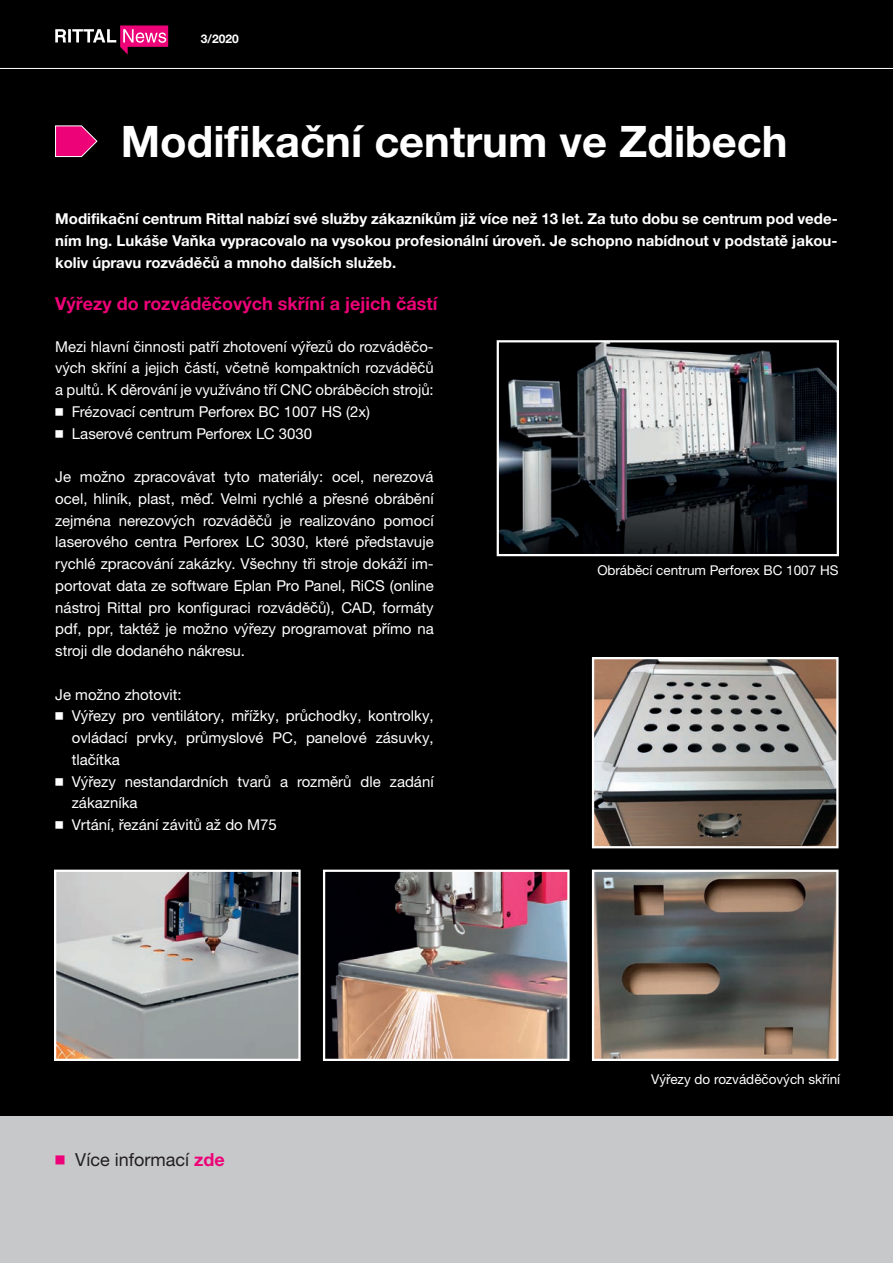
<style>
.page{position:relative;width:893px;height:1263px;background:#000}
.page>*{position:absolute;margin:0;border:0;box-sizing:border-box;transform-origin:0 0}
.t1{font:700 43.5px "Neue Helvetica For Rittal";color:#fff}
.t2{font:700 18px "Neue Helvetica For Rittal";color:#ed0277}
.t3{font:18px "Neue Helvetica For Rittal";color:#231f20}
.t4{font:15px/21.8px "Neue Helvetica For Rittal";color:#fff}
.t5{font:700 15px/21.8px "Neue Helvetica For Rittal";color:#fff;text-align:justify}
.t6{font:13.5px "Neue Helvetica For Rittal";color:#fff}
.t7{font:700 12px "Neue Helvetica For Rittal";color:#fff}
.s1{color:#ed0277}
.s2{font-weight:700;color:#ed0277}
</style>
<div class="page">
<hr style="left:0;top:68px;width:893px;height:1px;background:#fff">
<svg style="left:55px;top:25px;width:113px;height:30px"></svg>
<div style="left:0;top:1116px;width:893px;height:147px;background:#c7c8ca"></div>
<svg style="left:55px;top:125px;width:43px;height:32px"></svg>
<img style="left:500px;top:343px;width:336px;height:210px">
<div style="left:497px;top:340px;width:342px;height:216px;border:2px solid #fff"></div>
<img style="left:57px;top:873px;width:241px;height:185px">
<div style="left:54px;top:870px;width:247px;height:191px;border:2px solid #fff"></div>
<img style="left:330px;top:873px;width:237px;height:185px">
<div style="left:323px;top:870px;width:247px;height:191px;border:2px solid #fff"></div>
<img style="left:595px;top:873px;width:240px;height:185px">
<div style="left:592px;top:870px;width:246px;height:191px;border:2px solid #fff"></div>
<img style="left:595px;top:660px;width:240px;height:185px">
<div style="left:592px;top:657px;width:246px;height:191px;border:2px solid #fff"></div>
<p class="t7" style="left:201px;top:32px;width:39px">3/2020</p>
<h1 class="t1" style="left:121px;top:114px;width:668px">Modifikační centrum ve Zdibech</h1>
<p class="t5" style="left:55px;top:208px;width:784px">Modifikační centrum Rittal nabízí své služby zákazníkům již více než 13 let. Za tuto dobu se centrum pod vede&shy;ním Ing. Lukáše Vaňka vypracovalo na vysokou profesionální úroveň. Je schopno nabídnout v podstatě jakou&shy;koliv úpravu rozváděčů a mnoho dalších služeb.</p>
<p class="t2" style="left:55px;top:292px;width:384px">Výřezy do rozváděčových skříní a jejich částí</p>
<p class="t4" style="left:55px;top:335px;width:380px">Mezi hlavní činnosti patří zhotovení výřezů do rozváděčo&shy;vých skříní a jejich částí, včetně kompaktních rozváděčů a pultů. K děrování je využíváno tří CNC obráběcích strojů: ◾ Frézovací centrum Perforex BC 1007 HS (2x)<br>◾ Laserové centrum Perforex LC 3030</p>
<p class="t4" style="left:55px;top:466px;width:380px;text-align:justify">Je možno zpracovávat tyto materiály: ocel, nerezová ocel, hliník, plast, měď. Velmi rychlé a přesné obrábění zejména nerezových rozváděčů je realizováno pomocí laserového centra Perforex LC 3030, které představuje rychlé zpracování zakázky. Všechny tři stroje dokáží im&shy;portovat data ze software Eplan Pro Panel, RiCS (online nástroj Rittal pro konfiguraci rozváděčů), CAD, formáty pdf, ppr, taktéž je možno výřezy programovat přímo na stroji dle dodaného nákresu.</p>
<p class="t4" style="left:55px;top:683px;width:128px">Je možno zhotovit:</p>
<p class="t4" style="left:55px;top:705px;width:380px">◾ Výřezy pro ventilátory, mřížky, průchodky, kontrolky,</p>
<p class="t4" style="left:72px;top:727px;width:363px">ovládací prvky, průmyslové PC, panelové zásuvky,</p>
<p class="t4" style="left:72px;top:748px;width:50px">tlačítka</p>
<p class="t4" style="left:55px;top:770px;width:380px">◾ Výřezy nestandardních tvarů a rozměrů dle zadání</p>
<p class="t4" style="left:72px;top:792px;width:67px">zákazníka</p>
<p class="t4" style="left:55px;top:814px;width:223px">◾ Vrtání, řezání závitů až do M75</p>
<p class="t3" style="left:55px;top:1148px;width:171px"><span class="s1">◾</span> Více informací <span class="s2">zde</span></p>
<p class="t6" style="left:597px;top:562px;width:243px">Obráběcí centrum Perforex BC 1007 HS</p>
<p class="t6" style="left:651px;top:1071px;width:191px">Výřezy do rozváděčových skříní</p>
</div>
